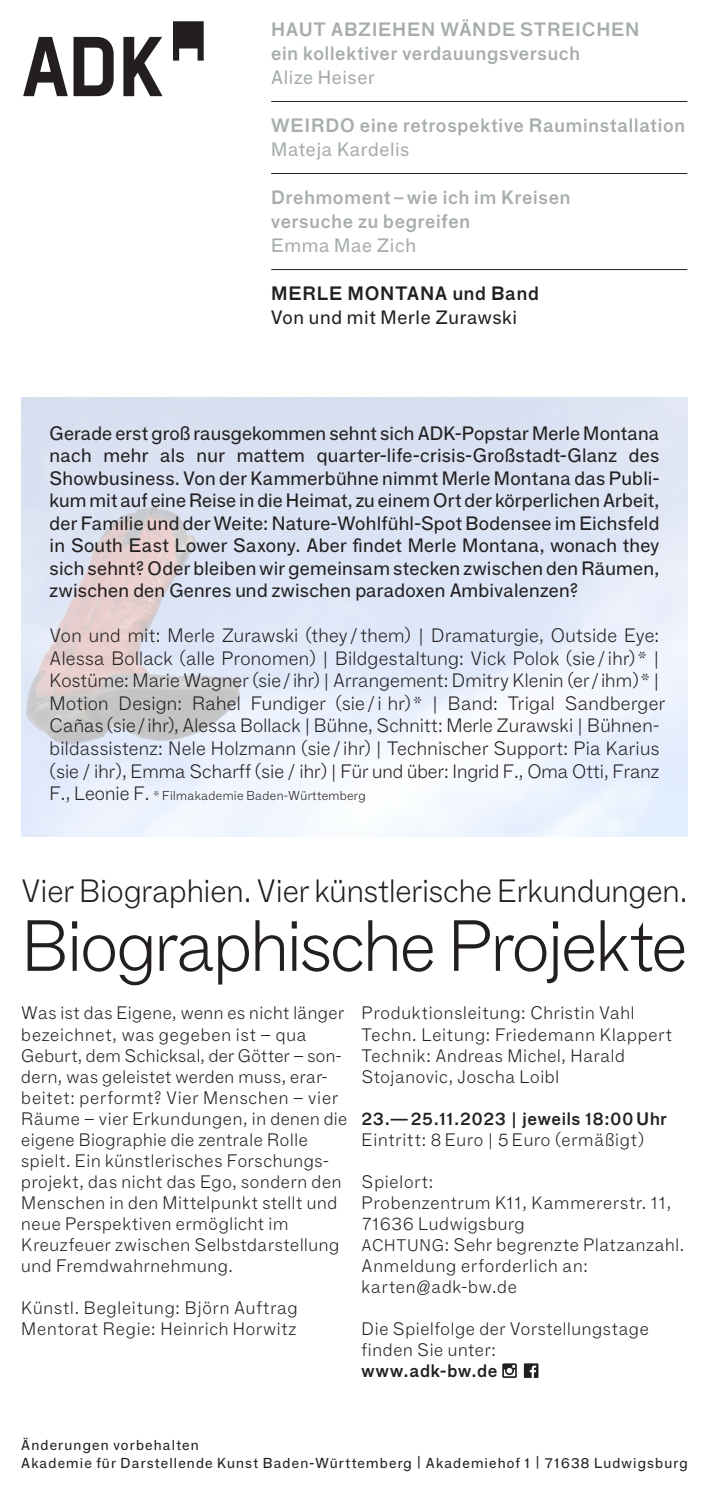
<style>
.page{position:relative;width:709px;height:1489px;background:#fff}
.page>*{position:absolute;margin:0;border:0;box-sizing:border-box;transform-origin:0 0}
.t1{font:100 70px "F Grotesk";letter-spacing:-.035em;color:#231f20}
.t2{font:100 31.25px "F Grotesk";letter-spacing:-.005em;color:#231f20}
.t3{font:18.75px/22.5px "F Grotesk";letter-spacing:.02em;color:#231f20}
.t4{font:100 18.75px/22.5px "F Grotesk";letter-spacing:.01em;color:#231f20}
.t5{font:18.75px/24px "F Grotesk Demi";letter-spacing:.04em;color:#a6adab}
.t6{font:100 17.5px/21px "F Grotesk";letter-spacing:.04em;color:#231f20}
.t7{font:17.5px "F Grotesk Demi";letter-spacing:.04em;color:#231f20}
.t8{font:14px "F Grotesk";letter-spacing:.085em;color:#231f20}
.t9{font:100 12.5px "F Grotesk";letter-spacing:.025em;color:#231f20}
.s1{font-family:"F Grotesk"}
.s2{font-family:"F Grotesk Demi"}
.s3{font-size:18.75px}
.s4{font-size:16.25px}
.s5{font-family:"F Grotesk Demi";font-weight:400}
</style>
<div class="page">
<svg style="left:502px;top:1363px;width:15px;height:14px"></svg>
<svg style="left:524px;top:1363px;width:14px;height:14px"></svg>
<hr style="left:271px;top:101px;width:416px;height:1px;background:#231f20">
<hr style="left:271px;top:173px;width:416px;height:1px;background:#231f20">
<hr style="left:271px;top:269px;width:416px;height:1px;background:#231f20">
<svg style="left:21px;top:397px;width:666px;height:439px;fill:#dfe6f7"></svg>
<svg style="left:173px;top:21px;width:31px;height:40px"></svg>
<svg style="left:23px;top:37px;width:91px;height:59px"></svg>
<svg style="left:123px;top:37px;width:39px;height:59px"></svg>
<p class="t5" style="left:271px;top:16px;width:370px">HAUT ABZIEHEN WÄNDE STREICHEN ein kollektiver verdauungsversuch<br><span class="s1">Alize Heiser</span></p>
<p class="t5" style="left:271px;top:112px;width:415px">WEIRDO eine retrospektive Rauminstallation<br><span class="s1">Mateja Kardelis</span></p>
<p class="t5" style="left:271px;top:184px;width:301px">Drehmoment – wie ich im Kreisen versuche zu begreifen<br><span class="s1">Emma Mae Zich</span></p>
<p class="t3" style="left:271px;top:280px;width:269px;line-height:24px"><span class="s2">MERLE MONTANA und Band<br></span>Von und mit Merle Zurawski</p>
<p class="t3" style="left:50px;top:420px;width:611px;text-align:justify">Gerade erst groß rausgekommen sehnt sich ADK-Popstar Merle Montana nach mehr als nur mattem quarter-life-crisis-Großstadt-Glanz des Showbusiness. Von der Kammerbühne nimmt Merle Montana das Publi&shy;kum mit auf eine Reise in die Heimat, zu einem Ort der körperlichen Arbeit, der Familie und der Weite: Nature-Wohlfühl-Spot Bodensee im Eichsfeld in South East Lower Saxony. Aber findet Merle Montana, wonach they sich sehnt? Oder bleiben wir gemeinsam stecken zwischen den Räumen, zwischen den Genres und zwischen paradoxen Ambivalenzen?</p>
<p class="t4" style="left:50px;top:623px;width:617px">Von und mit: Merle Zurawski (they / them) | Dramaturgie, Outside Eye:<br>Alessa Bollack (alle Pronomen) | Bildgestaltung: Vick Polok (sie / ihr) * | Kostüme: Marie Wagner (sie / ihr) | Arrangement: Dmitry Klenin (er / ihm) * | Motion Design: Rahel Fundiger (sie / i hr) * | Band: Trigal Sandberger Cañas (sie / ihr), Alessa Bollack | Bühne, Schnitt: Merle Zurawski | Bühnen&shy;bildassistenz: Nele Holzmann (sie / ihr) | Technischer Support: Pia Karius (sie / ihr), Emma Scharff (sie / ihr) | Für und über: Ingrid F., Oma Otti, Franz</p>
<p class="t9" style="left:50px;top:786px;width:317px"><span class="s3">F., Leonie F.</span> * Filmakademie Baden-Württemberg</p>
<p class="t2" style="left:21px;top:868px;width:668px">Vier Biographien. Vier künstlerische Erkundungen.</p>
<p class="t1" style="left:21px;top:896px;width:668px">Biographische Projekte</p>
<p class="t6" style="left:21px;top:1001px;width:327px">Was ist das Eigene, wenn es nicht länger bezeichnet, was gegeben ist – qua Geburt, dem Schicksal, der Götter – son&shy;dern, was geleistet werden muss, erar&shy;beitet: performt? Vier Menschen – vier Räume – vier Erkundungen, in denen die eigene Biographie die zentrale Rolle spielt. Ein künstlerisches Forschungs&shy;projekt, das nicht das Ego, sondern den Menschen in den Mittelpunkt stellt und neue Perspektiven ermöglicht im Kreuzfeuer zwischen Selbstdarstellung und Fremdwahrnehmung.</p>
<p class="t6" style="left:21px;top:1295px;width:278px">Künstl. Begleitung: Björn Auftrag<br>Mentorat Regie: Heinrich Horwitz</p>
<p class="t6" style="left:361px;top:1001px;width:274px">Produktionsleitung: Christin Vahl</p>
<p class="t6" style="left:361px;top:1022px;width:312px">Techn. Leitung: Friedemann Klappert</p>
<p class="t6" style="left:361px;top:1043px;width:265px">Technik: Andreas Michel, Harald<br>Stojanovic, Joscha Loibl</p>
<p class="t7" style="left:361px;top:1105px;width:307px">23.— 25.11.2023 | jeweils 18:00 Uhr</p>
<p class="t6" style="left:361px;top:1127px;width:284px">Eintritt: 8 Euro | 5 Euro (ermäßigt)</p>
<p class="t6" style="left:361px;top:1169px;width:311px">Spielort:<br>Probenzentrum K11, Kammererstr. 11,<br>71636 Ludwigsburg</p>
<p class="t6" style="left:361px;top:1232px;width:324px"><span class="s4">ACHTUNG</span>: Sehr begrenzte Platzanzahl.<br>Anmeldung erforderlich an:</p>
<p class="t6" style="left:361px;top:1274px;width:157px">karten@adk-bw.de</p>
<p class="t6" style="left:361px;top:1316px;width:289px">Die Spielfolge der Vorstellungstage finden Sie unter:<br><span class="s5">www.adk-bw.de</span></p>
<p class="t8" style="left:21px;top:1434px;width:179px">Änderungen vorbehalten</p>
<p class="t8" style="left:21px;top:1452px;width:668px">Akademie für Darstellende Kunst Baden-Württemberg | Akademiehof 1 | 71638 Ludwigsburg</p>
</div>
